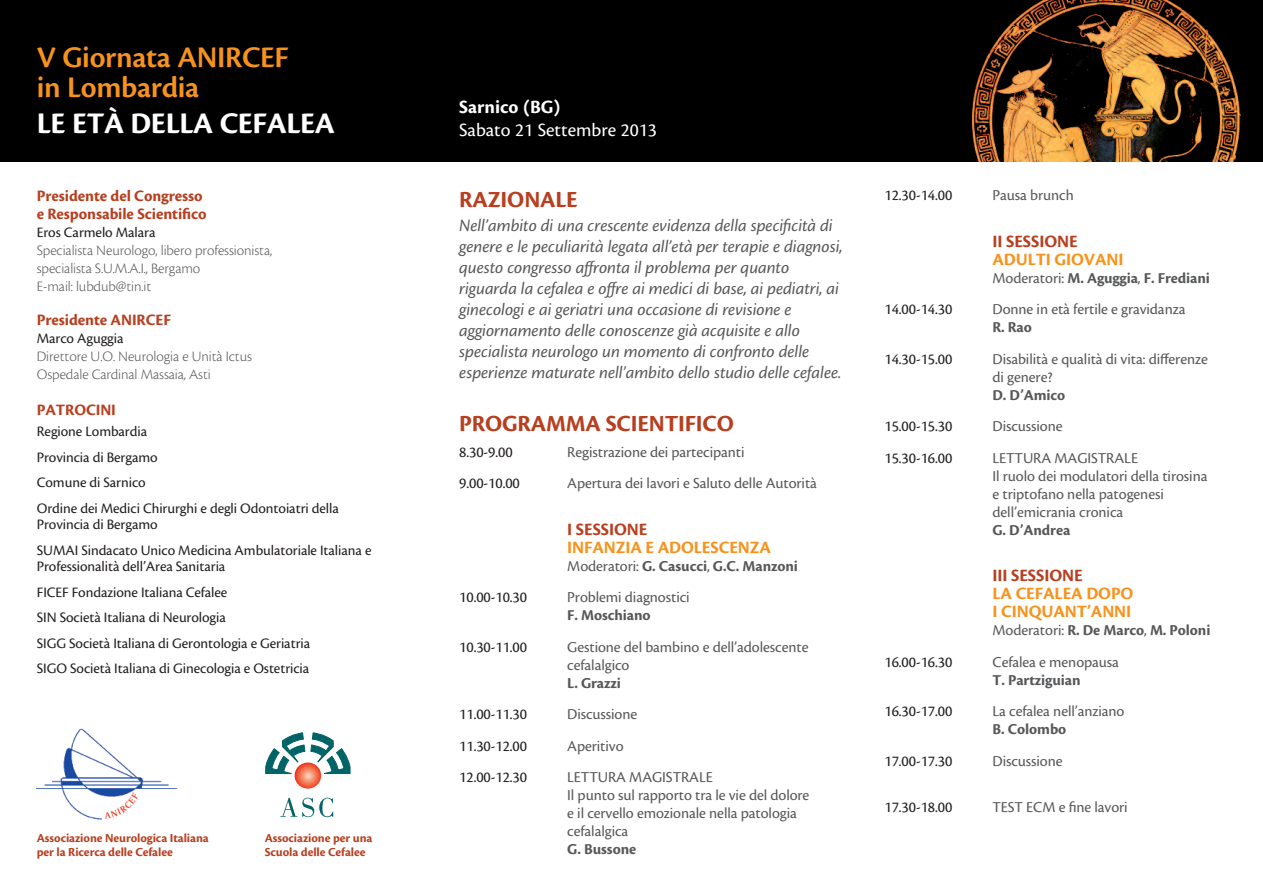
<style>
.page{position:relative;width:1263px;height:893px;background:#fff}
.page>*{position:absolute;margin:0;border:0;box-sizing:border-box;transform-origin:0 0}
.t1{font:600 31.05px/30.5px "Cronos Pro";letter-spacing:-.01em;color:#f7931d}
.t2{font:700 31.05px "Cronos Pro";letter-spacing:-.01em;color:#fff}
.t3{font:700 24px "Cronos Pro";letter-spacing:-.005em;color:#b73f20}
.t4{font:19.5px "Cronos Pro";color:#fff}
.t5{font:700 19.5px "Cronos Pro";color:#fff}
.t6{font:italic 18px/21px "Cronos Pro";letter-spacing:-.005em;color:#57585a}
.t7{font:700 18px/18px "Cronos Pro";letter-spacing:-.005em;color:#f7931d}
.t8{font:700 18px "Cronos Pro";letter-spacing:-.005em;color:#b73f20}
.t9{font:700 16.5px/18px "Cronos Pro";letter-spacing:-.005em;color:#b73f20}
.t10{font:15.75px/18px "Cronos Pro";letter-spacing:-.005em;color:#57585a}
.t11{font:15.75px "Cronos Pro";letter-spacing:-.005em;color:#231f20}
.t12{font:700 15.75px "Cronos Pro";letter-spacing:-.005em;color:#57585a}
.t13{font:15px/25.5px "Cronos Pro";letter-spacing:-.005em;color:#231f20}
.t14{font:300 15px/18px "Cronos Pro";letter-spacing:-.005em;color:#57585a}
.t15{font:700 12.75px/13.5px "Cronos Pro";letter-spacing:-.005em;color:#b73f20}
.s1{font-weight:400}
</style>
<div class="page">
<img style="left:0;top:0;width:1263px;height:162px">
<img style="left:37px;top:728px;width:141px;height:92px">
<svg style="left:295px;top:762px;width:26px;height:27px"></svg>
<svg style="left:266px;top:733px;width:39px;height:41px"></svg>
<svg style="left:311px;top:732px;width:39px;height:42px"></svg>
<svg style="left:280px;top:798px;width:53px;height:19px"></svg>
<h1 class="t1" style="left:37px;top:44px;width:253px">V Giornata ANIRCEF in Lombardia</h1>
<h1 class="t2" style="left:37px;top:111px;width:299px">LE ETÀ DELLA CEFALEA</h1>
<p class="t5" style="left:459px;top:100px;width:103px">Sarnico (BG)</p>
<p class="t4" style="left:459px;top:122px;width:199px">Sabato 21 Settembre 2013</p>
<p class="t9" style="left:37px;top:188px;width:171px">Presidente del Congresso e Responsabile Scientifico</p>
<p class="t13" style="left:37px;top:221px;width:120px">Eros Carmelo Malara</p>
<p class="t14" style="left:37px;top:242px;width:237px">Specialista Neurologo, libero professionista, specialista S.U.M.A.I., Bergamo<br>E-mail: lubdub@tin.it</p>
<p class="t9" style="left:37px;top:312px;width:136px">Presidente ANIRCEF</p>
<p class="t13" style="left:37px;top:327px;width:88px">Marco Aguggia</p>
<p class="t14" style="left:37px;top:349px;width:217px">Direttore U.O. Neurologia e Unità Ictus<br>Ospedale Cardinal Massaia, Asti</p>
<p class="t9" style="left:37px;top:402px;width:81px">PATROCINI</p>
<p class="t13" style="left:37px;top:420px;width:303px">Regione Lombardia<br>Provincia di Bergamo<br>Comune di Sarnico<br>Ordine dei Medici Chirurghi e degli Odontoiatri della</p>
<p class="t13" style="left:37px;top:513px;width:336px">Provincia di Bergamo<br>SUMAI Sindacato Unico Medicina Ambulatoriale Italiana e</p>
<p class="t13" style="left:37px;top:555px;width:275px">Professionalità dell’Area Sanitaria<br>FICEF Fondazione Italiana Cefalee<br>SIN Società Italiana di Neurologia<br>SIGG Società Italiana di Gerontologia e Geriatria SIGO Società Italiana di Ginecologia e Ostetricia</p>
<p class="t15" style="left:37px;top:832px;width:173px">Associazione Neurologica Italiana per la Ricerca delle Cefalee</p>
<p class="t15" style="left:265px;top:832px;width:109px">Associazione per una<br>Scuola delle Cefalee</p>
<h2 class="t3" style="left:459px;top:190px;width:120px">RAZIONALE</h2>
<p class="t6" style="left:459px;top:216px;width:385px">Nell’ambito di una crescente evidenza della specificità di genere e le peculiarità legata all’età per terapie e diagnosi, questo congresso affronta il problema per quanto riguarda la cefalea e offre ai medici di base, ai pediatri, ai ginecologi e ai geriatri una occasione di revisione e aggiornamento delle conoscenze già acquisite e allo specialista neurologo un momento di confronto delle esperienze maturate nell’ambito dello studio delle cefalee.</p>
<h2 class="t3" style="left:459px;top:415px;width:276px">PROGRAMMA SCIENTIFICO</h2>
<p class="t11" style="left:459px;top:446px;width:55px">8.30-9.00</p>
<p class="t10" style="left:567px;top:444px;width:179px">Registrazione dei partecipanti</p>
<p class="t11" style="left:459px;top:477px;width:62px">9.00-10.00</p>
<p class="t10" style="left:567px;top:475px;width:251px">Apertura dei lavori e Saluto delle Autorità</p>
<p class="t8" style="left:567px;top:522px;width:82px">I SESSIONE</p>
<p class="t7" style="left:567px;top:539px;width:205px">INFANZIA E ADOLESCENZA</p>
<p class="t12" style="left:567px;top:560px;width:232px"><span class="s1">Moderatori:</span> G. Casucci<span class="s1">,</span> G.C. Manzoni</p>
<p class="t11" style="left:459px;top:591px;width:69px">10.00-10.30</p>
<p class="t10" style="left:567px;top:589px;width:124px">Problemi diagnostici</p>
<p class="t12" style="left:567px;top:609px;width:85px">F. Moschiano</p>
<p class="t11" style="left:459px;top:641px;width:69px">10.30-11.00</p>
<p class="t10" style="left:567px;top:639px;width:243px">Gestione del bambino e dell’adolescente cefalalgico</p>
<p class="t12" style="left:567px;top:677px;width:55px">L. Grazzi</p>
<p class="t11" style="left:459px;top:708px;width:69px">11.00-11.30</p>
<p class="t10" style="left:567px;top:706px;width:72px">Discussione</p>
<p class="t11" style="left:459px;top:740px;width:69px">11.30-12.00</p>
<p class="t10" style="left:567px;top:738px;width:58px">Aperitivo</p>
<p class="t11" style="left:459px;top:771px;width:69px">12.00-12.30</p>
<p class="t10" style="left:567px;top:769px;width:244px">LETTURA MAGISTRALE<br>Il punto sul rapporto tra le vie del dolore e il cervello emozionale nella patologia cefalalgica</p>
<p class="t12" style="left:567px;top:843px;width:70px">G. Bussone</p>
<p class="t11" style="left:884px;top:190px;width:69px">12.30-14.00</p>
<p class="t10" style="left:992px;top:187px;width:83px">Pausa brunch</p>
<p class="t8" style="left:992px;top:235px;width:87px">II SESSIONE</p>
<p class="t7" style="left:992px;top:251px;width:132px">ADULTI GIOVANI</p>
<p class="t12" style="left:992px;top:272px;width:219px"><span class="s1">Moderatori:</span> M. Aguggia<span class="s1">,</span> F. Frediani</p>
<p class="t11" style="left:884px;top:304px;width:69px">14.00-14.30</p>
<p class="t10" style="left:992px;top:301px;width:194px">Donne in età fertile e gravidanza</p>
<p class="t12" style="left:992px;top:322px;width:41px">R. Rao</p>
<p class="t11" style="left:884px;top:353px;width:69px">14.30-15.00</p>
<p class="t10" style="left:992px;top:351px;width:217px">Disabilità e qualità di vita: differenze di genere?</p>
<p class="t12" style="left:992px;top:389px;width:74px">D. D’Amico</p>
<p class="t11" style="left:884px;top:421px;width:69px">15.00-15.30</p>
<p class="t10" style="left:992px;top:418px;width:72px">Discussione</p>
<p class="t11" style="left:884px;top:452px;width:69px">15.30-16.00</p>
<p class="t10" style="left:992px;top:450px;width:216px">LETTURA MAGISTRALE<br>Il ruolo dei modulatori della tirosina e triptofano nella patogenesi dell’emicrania cronica</p>
<p class="t12" style="left:992px;top:524px;width:79px">G. D’Andrea</p>
<p class="t8" style="left:992px;top:569px;width:92px">III SESSIONE</p>
<p class="t7" style="left:992px;top:586px;width:142px">LA CEFALEA DOPO<br>I CINQUANT’ANNI</p>
<p class="t12" style="left:992px;top:625px;width:219px"><span class="s1">Moderatori:</span> R. De Marco<span class="s1">,</span> M. Poloni</p>
<p class="t11" style="left:884px;top:656px;width:69px">16.00-16.30</p>
<p class="t10" style="left:992px;top:654px;width:128px">Cefalea e menopausa</p>
<p class="t12" style="left:992px;top:674px;width:90px">T. Partziguian</p>
<p class="t11" style="left:884px;top:706px;width:69px">16.30-17.00</p>
<p class="t10" style="left:992px;top:703px;width:133px">La cefalea nell’anziano</p>
<p class="t12" style="left:992px;top:724px;width:75px">B. Colombo</p>
<p class="t11" style="left:884px;top:755px;width:69px">17.00-17.30</p>
<p class="t10" style="left:992px;top:753px;width:72px">Discussione</p>
<p class="t11" style="left:884px;top:802px;width:69px">17.30-18.00</p>
<p class="t10" style="left:992px;top:799px;width:137px">TEST ECM e fine lavori</p>
</div>
